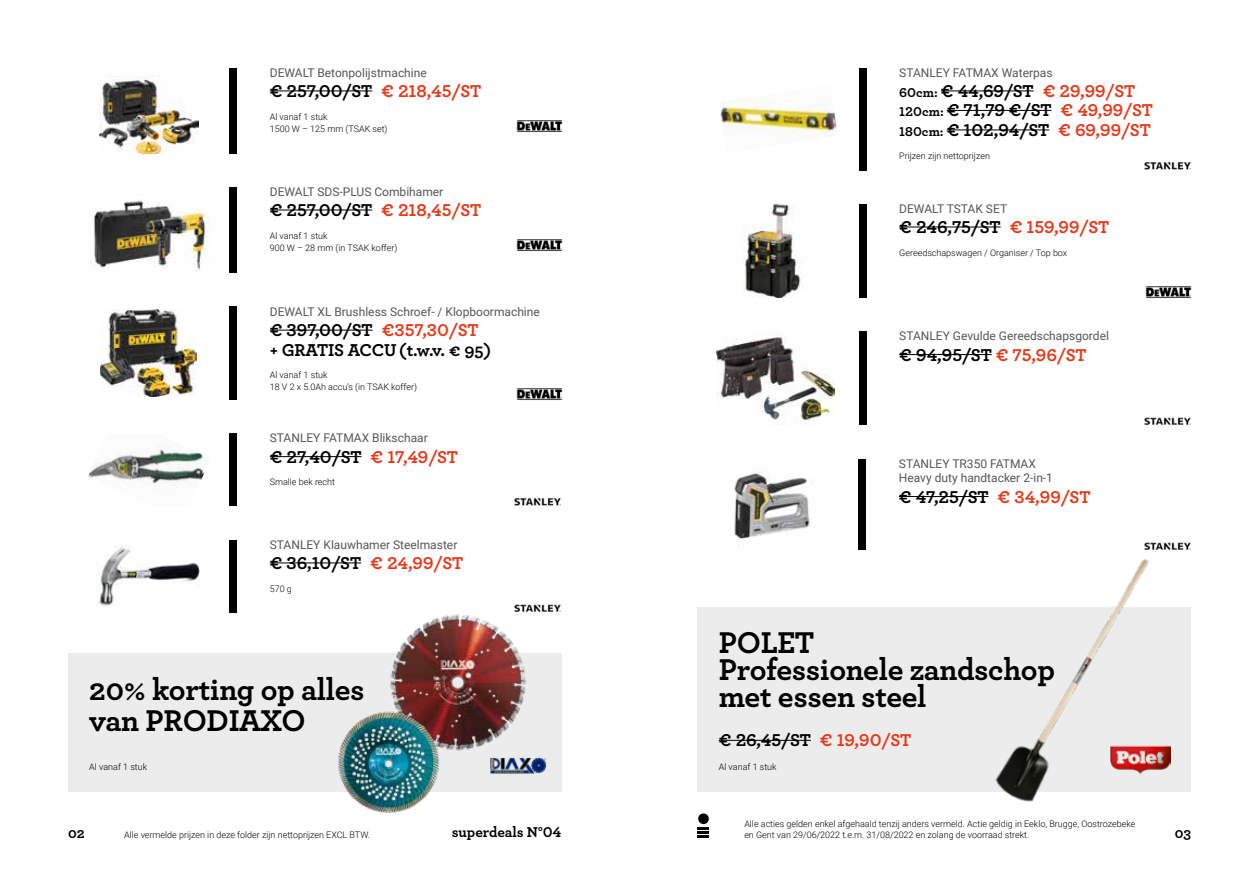
<style>
.page{position:relative;width:1259px;height:893px;background:#fff}
.page>*{position:absolute;margin:0;border:0;box-sizing:border-box;transform-origin:0 0}
.t1{font:700 31.5px/27px "Archer";letter-spacing:-.01em;color:#000}
.t2{font:700 18px/19.5px "Archer";color:#000}
.t3{font:700 15px "Archer";letter-spacing:-.005em;color:#000}
.t4{font:12px/14.4px "Roboto";color:#565655}
.t5{font:300 9px/12px "Roboto";color:#000}
.s1{color:#e7391a}
.s2{font-size:13.5px}
</style>
<div class="page">
<img style="left:516px;top:120px;width:47px;height:12px">
<img style="left:516px;top:239px;width:47px;height:12px">
<img style="left:516px;top:388px;width:47px;height:12px">
<svg style="left:697px;top:827px;width:12px;height:11px"></svg>
<div style="left:698px;top:813px;width:11px;height:11px;background:#000;border-radius:50%"></div>
<div style="left:230px;top:434px;width:7px;height:72px;background:#000"></div>
<div style="left:230px;top:540px;width:7px;height:72px;background:#000"></div>
<div style="left:859px;top:68px;width:7px;height:102px;background:#000"></div>
<div style="left:859px;top:204px;width:7px;height:94px;background:#000"></div>
<hr style="left:270px;top:456px;width:91px;height:1px;background:#000">
<hr style="left:270px;top:562px;width:91px;height:1px;background:#000">
<hr style="left:941px;top:90px;width:92px;height:1px;background:#000">
<hr style="left:946px;top:110px;width:105px;height:1px;background:#000">
<hr style="left:946px;top:129px;width:103px;height:1px;background:#000">
<hr style="left:899px;top:227px;width:101px;height:1px;background:#000">
<hr style="left:270px;top:90px;width:102px;height:1px;background:#000">
<hr style="left:270px;top:210px;width:102px;height:1px;background:#000">
<hr style="left:270px;top:330px;width:103px;height:1px;background:#000">
<div style="left:230px;top:68px;width:7px;height:85px;background:#000"></div>
<div style="left:230px;top:187px;width:7px;height:85px;background:#000"></div>
<div style="left:230px;top:306px;width:7px;height:94px;background:#000"></div>
<img style="left:99px;top:76px;width:99px;height:77px">
<img style="left:91px;top:200px;width:116px;height:70px">
<img style="left:101px;top:310px;width:96px;height:86px">
<img style="left:88px;top:445px;width:120px;height:43px">
<img style="left:97px;top:546px;width:103px;height:60px">
<img style="left:719px;top:97px;width:118px;height:48px">
<img style="left:743px;top:204px;width:60px;height:94px">
<img style="left:1144px;top:417px;width:47px;height:8px">
<img style="left:1144px;top:542px;width:47px;height:8px">
<img style="left:1144px;top:161px;width:47px;height:9px">
<img style="left:514px;top:497px;width:47px;height:9px">
<img style="left:514px;top:604px;width:47px;height:8px">
<div style="left:68px;top:653px;width:493px;height:139px;background:#ececec"></div>
<div style="left:697px;top:607px;width:494px;height:185px;background:#ececec"></div>
<hr style="left:719px;top:740px;width:92px;height:1px;background:#000">
<img style="left:390px;top:606px;width:145px;height:145px">
<img style="left:338px;top:705px;width:108px;height:108px">
<img style="left:995px;top:559px;width:176px;height:243px">
<img style="left:1110px;top:739px;width:60px;height:42px">
<img style="left:717px;top:337px;width:117px;height:88px">
<hr style="left:899px;top:354px;width:92px;height:1px;background:#000">
<div style="left:859px;top:332px;width:7px;height:93px;background:#000"></div>
<hr style="left:899px;top:496px;width:89px;height:1px;background:#000">
<img style="left:734px;top:470px;width:78px;height:76px">
<div style="left:858px;top:459px;width:7px;height:91px;background:#000"></div>
<img style="left:490px;top:757px;width:57px;height:17px">
<img style="left:1145px;top:286px;width:47px;height:12px">
<h3 class="t4" style="left:270px;top:65px;width:158px">DEWALT Betonpolijstmachine</h3>
<h2 class="t2" style="left:270px;top:80px;width:213px">€ 257,00/ST <span class="s1">€ 218,45/ST</span></h2>
<p class="t5" style="left:270px;top:110px;width:119px">Al vanaf 1 stuk<br>1500 W – 125 mm (TSAK set)</p>
<h3 class="t4" style="left:270px;top:184px;width:175px">DEWALT SDS-PLUS Combihamer</h3>
<h2 class="t2" style="left:270px;top:199px;width:213px">€ 257,00/ST <span class="s1">€ 218,45/ST</span></h2>
<p class="t5" style="left:270px;top:229px;width:129px">Al vanaf 1 stuk<br>900 W – 28 mm (in TSAK koffer)</p>
<h3 class="t4" style="left:270px;top:304px;width:271px">DEWALT XL Brushless Schroef- / Klopboormachine</h3>
<h2 class="t2" style="left:270px;top:319px;width:223px">€ 397,00/ST <span class="s1">€357,30/ST </span>+ GRATIS ACCU (t.w.v. € 95)</h2>
<p class="t5" style="left:270px;top:369px;width:149px">Al vanaf 1 stuk<br>18 V 2 x 5.0Ah accu’s (in TSAK koffer)</p>
<h3 class="t4" style="left:270px;top:430px;width:160px">STANLEY FATMAX Blikschaar</h3>
<h2 class="t2" style="left:270px;top:446px;width:190px">€ 27,40/ST <span class="s1">€ 17,49/ST</span></h2>
<p class="t5" style="left:270px;top:476px;width:67px">Smalle bek recht</p>
<h3 class="t4" style="left:270px;top:537px;width:189px">STANLEY Klauwhamer Steelmaster</h3>
<h2 class="t2" style="left:270px;top:552px;width:195px">€ 36,10/ST <span class="s1">€ 24,99/ST</span></h2>
<p class="t5" style="left:270px;top:582px;width:24px">570 g</p>
<h1 class="t1" style="left:89px;top:672px;width:277px;line-height:31.5px">20% korting op alles van PRODIAXO</h1>
<p class="t5" style="left:89px;top:761px;width:59px">Al vanaf 1 stuk</p>
<h3 class="t4" style="left:899px;top:65px;width:155px">STANLEY FATMAX Waterpas</h3>
<h2 class="t2" style="left:899px;top:80px;width:255px"><span class="s2">60cm:</span> € 44,69/ST <span class="s1">€ 29,99/ST<br></span><span class="s2">120cm:</span> € 71,79 €/ST <span class="s1">€ 49,99/ST<br></span><span class="s2">180cm:</span> € 102,94/ST <span class="s1">€ 69,99/ST</span></h2>
<p class="t5" style="left:899px;top:149px;width:92px">Prijzen zijn nettoprijzen</p>
<h3 class="t4" style="left:899px;top:201px;width:109px">DEWALT TSTAK SET</h3>
<h2 class="t2" style="left:899px;top:216px;width:211px">€ 246,75/ST <span class="s1">€ 159,99/ST</span></h2>
<p class="t5" style="left:899px;top:246px;width:169px">Gereedschapswagen / Organiser / Top box</p>
<h3 class="t4" style="left:899px;top:328px;width:211px">STANLEY Gevulde Gereedschapsgordel</h3>
<h2 class="t2" style="left:899px;top:344px;width:189px">€ 94,95/ST <span class="s1">€ 75,96/ST</span></h2>
<h3 class="t4" style="left:899px;top:456px;width:156px">STANLEY TR350 FATMAX<br>Heavy duty handtacker 2-in-1</h3>
<h2 class="t2" style="left:899px;top:486px;width:193px">€ 47,25/ST <span class="s1">€ 34,99/ST</span></h2>
<h1 class="t1" style="left:719px;top:627px;width:338px">POLET<br>Professionele zandschop met essen steel</h1>
<h2 class="t2" style="left:719px;top:729px;width:194px">€ 26,45/ST <span class="s1">€ 19,90/ST</span></h2>
<p class="t5" style="left:719px;top:761px;width:59px">Al vanaf 1 stuk</p>
<p class="t5" style="left:744px;top:817px;width:392px">Alle acties gelden enkel afgehaald tenzij anders vermeld. Actie geldig in Eeklo, Brugge, Oostrozebeke</p>
<h3 class="t3" style="left:68px;top:821px;width:18px">02</h3>
<h3 class="t3" style="left:452px;top:821px;width:111px">superdeals N°04</h3>
<p class="t5" style="left:744px;top:828px;width:286px">en Gent van 29/06/2022 t.e.m. 31/08/2022 en zolang de voorraad strekt.</p>
<h3 class="t3" style="left:1174px;top:821px;width:18px">03</h3>
<p class="t5" style="left:124px;top:828px;width:247px">Alle vermelde prijzen in deze folder zijn nettoprijzen EXCL BTW.</p>
</div>
